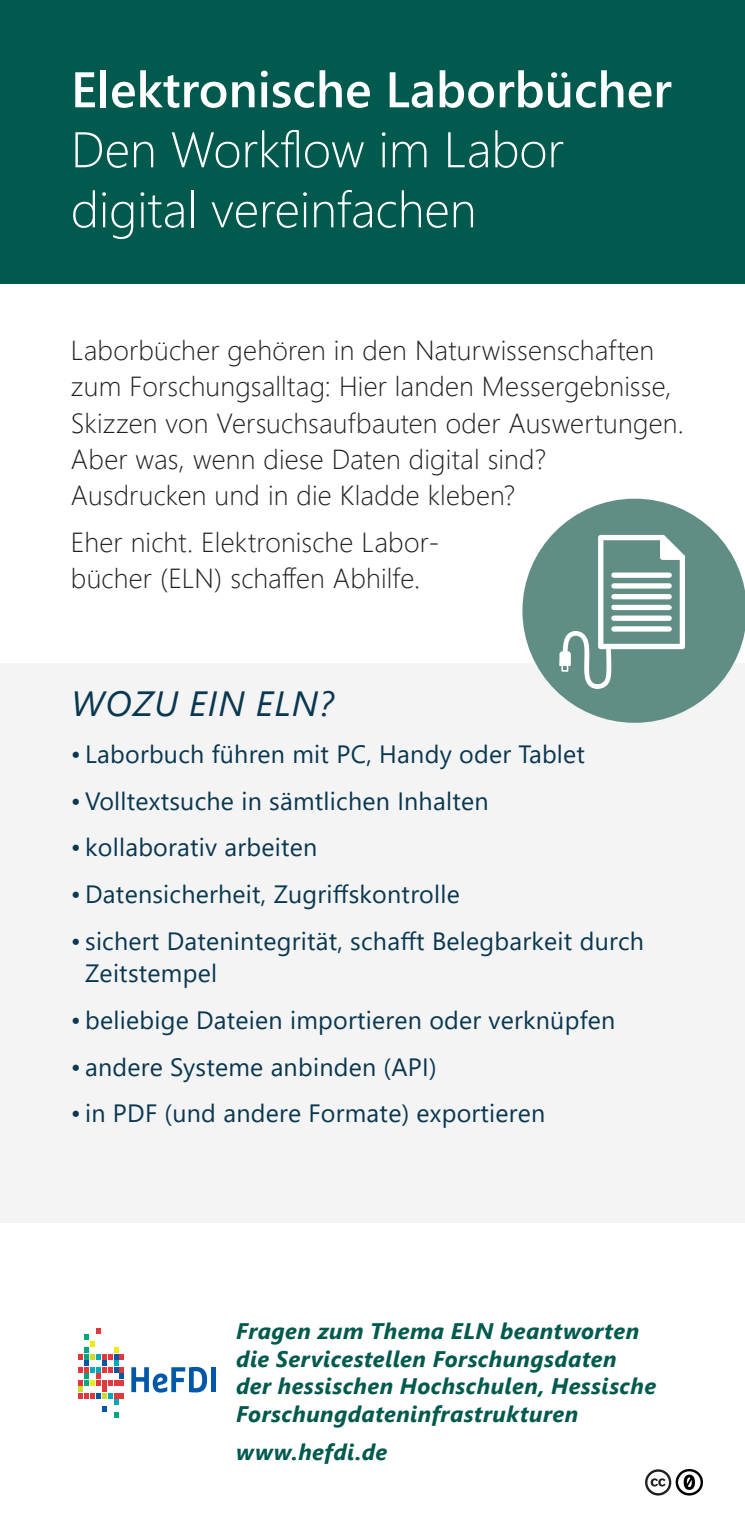
<style>
.page{position:relative;width:745px;height:1531px;background:#fff}
.page>*{position:absolute;margin:0;border:0;box-sizing:border-box;transform-origin:0 0}
.t1{font:300 50px/60px "Segoe UI";color:#fff}
.t2{font:600 50px "Segoe UI";color:#fff}
.t3{font:italic 35px "Segoe UI";letter-spacing:.035em;color:#0a3751}
.t4{font:300 27.5px/36.2px "Segoe UI";letter-spacing:.005em;color:#231f20}
.t5{font:25px/32.5px "Segoe UI";letter-spacing:.01em;color:#0a3751}
.t6{font:italic 700 22.5px/27.5px "Segoe UI";letter-spacing:.02em;color:#015a4d}
</style>
<div class="page">
<div style="left:0;top:0;width:744px;height:283px;background:#015a4d"></div>
<div style="left:0;top:662px;width:744px;height:560px;background:#f3f4f3"></div>
<svg style="left:522px;top:499px;width:222px;height:224px;fill:#608e85"></svg>
<svg style="left:559px;top:535px;width:126px;height:154px"></svg>
<svg style="left:645px;top:1469px;width:57px;height:26px"></svg>
<svg style="left:131px;top:1367px;width:76px;height:25px"></svg>
<hr style="left:211px;top:1367px;width:4px;height:25px;background:#0157a8">
<svg style="left:78px;top:1328px;width:46px;height:90px"></svg>
<h1 class="t2" style="left:71px;top:42px;width:602px">Elektronische Laborbücher</h1>
<h1 class="t1" style="left:71px;top:115px;width:494px">Den Workflow im Labor digital vereinfachen</h1>
<p class="t4" style="left:71px;top:330px;width:614px">Laborbücher gehören in den Naturwissenschaften zum Forschungsalltag: Hier landen Messergebnisse, Skizzen von Versuchsaufbauten oder Auswertungen.<br>Aber was, wenn diese Daten digital sind?<br>Ausdrucken und in die Kladde kleben?</p>
<p class="t4" style="left:71px;top:522px;width:369px">Eher nicht. Elektronische Labor&shy;bücher (ELN) schaffen Abhilfe.</p>
<h2 class="t3" style="left:71px;top:671px;width:263px">WOZU EIN ELN?</h2>
<p class="t5" style="left:71px;top:736px;width:515px">• Laborbuch führen mit PC, Handy oder Tablet</p>
<p class="t5" style="left:71px;top:782px;width:419px">• Volltextsuche in sämtlichen Inhalten</p>
<p class="t5" style="left:71px;top:829px;width:248px">• kollaborativ arbeiten</p>
<p class="t5" style="left:71px;top:876px;width:390px">• Datensicherheit, Zugriffskontrolle</p>
<p class="t5" style="left:85px;top:922px;width:560px;text-indent:-14px">• sichert Datenintegrität, schafft Belegbarkeit durch<br>Zeitstempel</p>
<p class="t5" style="left:71px;top:1001px;width:545px">• beliebige Dateien importieren oder verknüpfen</p>
<p class="t5" style="left:71px;top:1048px;width:367px">• andere Systeme anbinden (API)</p>
<p class="t5" style="left:71px;top:1095px;width:475px">• in PDF (und andere Formate) exportieren</p>
<p class="t6" style="left:236px;top:1314px;width:421px">Fragen zum Thema ELN beantworten die Servicestellen Forschungsdaten der hessischen Hochschulen, Hessische Forschungdateninfrastrukturen</p>
<p class="t6" style="left:236px;top:1435px;width:152px">www.hefdi.de</p>
</div>
